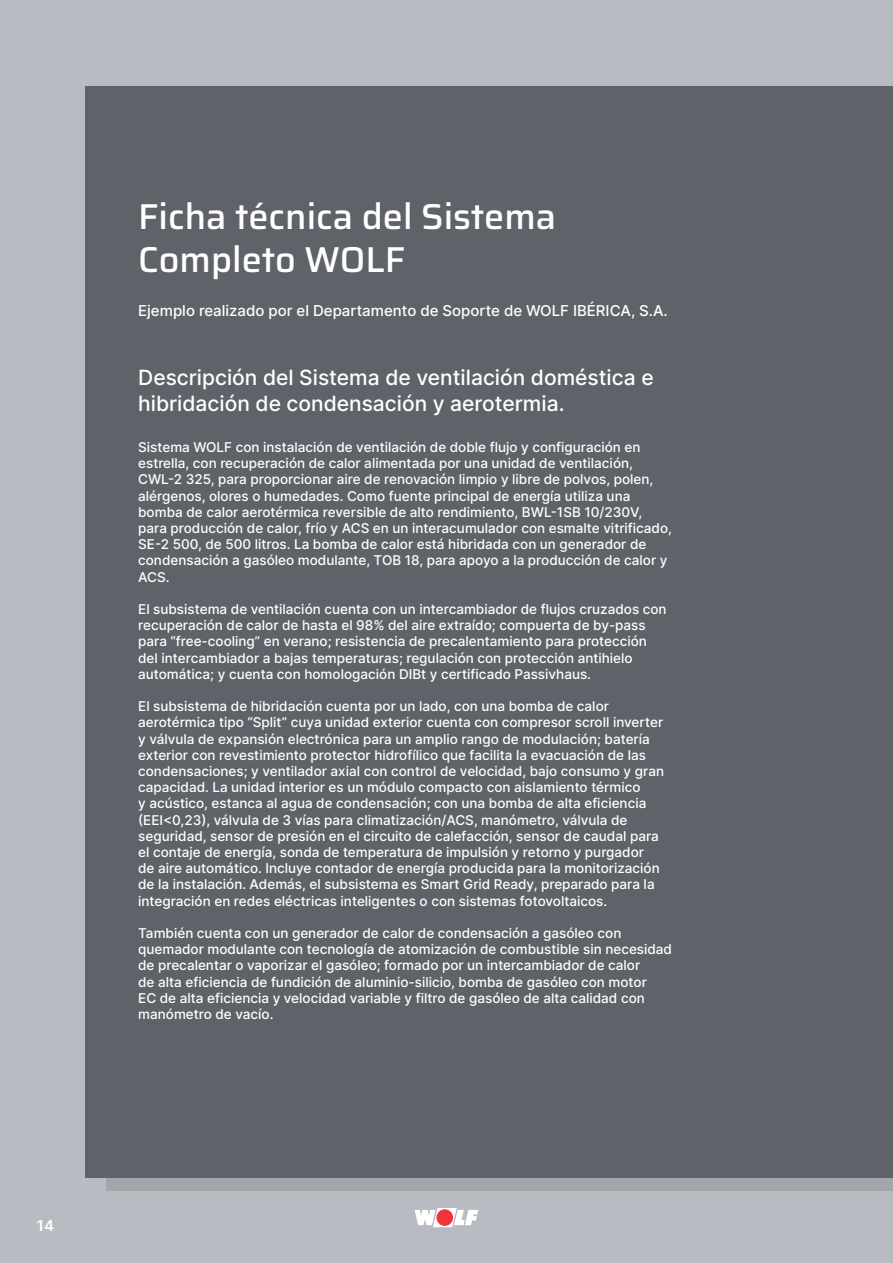
<style>
.page{position:relative;width:893px;height:1263px;background:#b9bbc2}
.page>*{position:absolute;margin:0;border:0;box-sizing:border-box;transform-origin:0 0}
.t1{font:100 36px "Saira";color:#fff}
.t2{font:21px/25.2px "Inter";color:#fff}
.t3{font:15px "Inter";color:#fff}
.t4{font:13.5px/16.2px "Inter";color:#fff}
</style>
<div class="page">
<div style="left:85px;top:86px;width:808px;height:1091px;background:#5f6369"></div>
<svg style="left:415px;top:1208px;width:63px;height:19px"></svg>
<div style="left:436px;top:1209px;width:17px;height:17px;background:#ee343d;border-radius:50%"></div>
<p class="t3" style="left:37px;top:1214px;width:19px">14</p>
<p class="t1" style="left:138px;top:187px;width:420px">Ficha técnica del Sistema</p>
<p class="t1" style="left:138px;top:230px;width:268px">Completo WOLF</p>
<p class="t3" style="left:138px;top:300px;width:531px">Ejemplo realizado por el Departamento de Soporte de WOLF IBÉRICA, S.A.</p>
<p class="t2" style="left:138px;top:365px;width:517px">Descripción del Sistema de ventilación doméstica e hibridación de condensación y aerotermia.</p>
<p class="t4" style="left:138px;top:439px;width:535px">Sistema WOLF con instalación de ventilación de doble flujo y configuración en estrella, con recuperación de calor alimentada por una unidad de ventilación, CWL-2 325, para proporcionar aire de renovación limpio y libre de polvos, polen, alérgenos, olores o humedades. Como fuente principal de energía utiliza una bomba de calor aerotérmica reversible de alto rendimiento, BWL-1SB 10/230V, para producción de calor, frío y ACS en un interacumulador con esmalte vitrificado, SE-2 500, de 500 litros. La bomba de calor está hibridada con un generador de condensación a gasóleo modulante, TOB 18, para apoyo a la producción de calor y ACS.</p>
<p class="t4" style="left:138px;top:601px;width:530px">El subsistema de ventilación cuenta con un intercambiador de flujos cruzados con recuperación de calor de hasta el 98% del aire extraído; compuerta de by-pass para “free-cooling” en verano; resistencia de precalentamiento para protección del intercambiador a bajas temperaturas; regulación con protección antihielo automática; y cuenta con homologación DIBt y certificado Passivhaus.</p>
<p class="t4" style="left:138px;top:698px;width:527px">El subsistema de hibridación cuenta por un lado, con una bomba de calor aerotérmica tipo “Split” cuya unidad exterior cuenta con compresor scroll inverter y válvula de expansión electrónica para un amplio rango de modulación; batería exterior con revestimiento protector hidrofílico que facilita la evacuación de las condensaciones; y ventilador axial con control de velocidad, bajo consumo y gran capacidad. La unidad interior es un módulo compacto con aislamiento térmico<br>y acústico, estanca al agua de condensación; con una bomba de alta eficiencia (EEI&lt;0,23), válvula de 3 vías para climatización/ACS, manómetro, válvula de seguridad, sensor de presión en el circuito de calefacción, sensor de caudal para el contaje de energía, sonda de temperatura de impulsión y retorno y purgador<br>de aire automático. Incluye contador de energía producida para la monitorización de la instalación. Además, el subsistema es Smart Grid Ready, preparado para la integración en redes eléctricas inteligentes o con sistemas fotovoltaicos.</p>
<p class="t4" style="left:138px;top:925px;width:535px">También cuenta con un generador de calor de condensación a gasóleo con quemador modulante con tecnología de atomización de combustible sin necesidad de precalentar o vaporizar el gasóleo; formado por un intercambiador de calor<br>de alta eficiencia de fundición de aluminio-silicio, bomba de gasóleo con motor<br>EC de alta eficiencia y velocidad variable y filtro de gasóleo de alta calidad con manómetro de vacío.</p>
</div>
